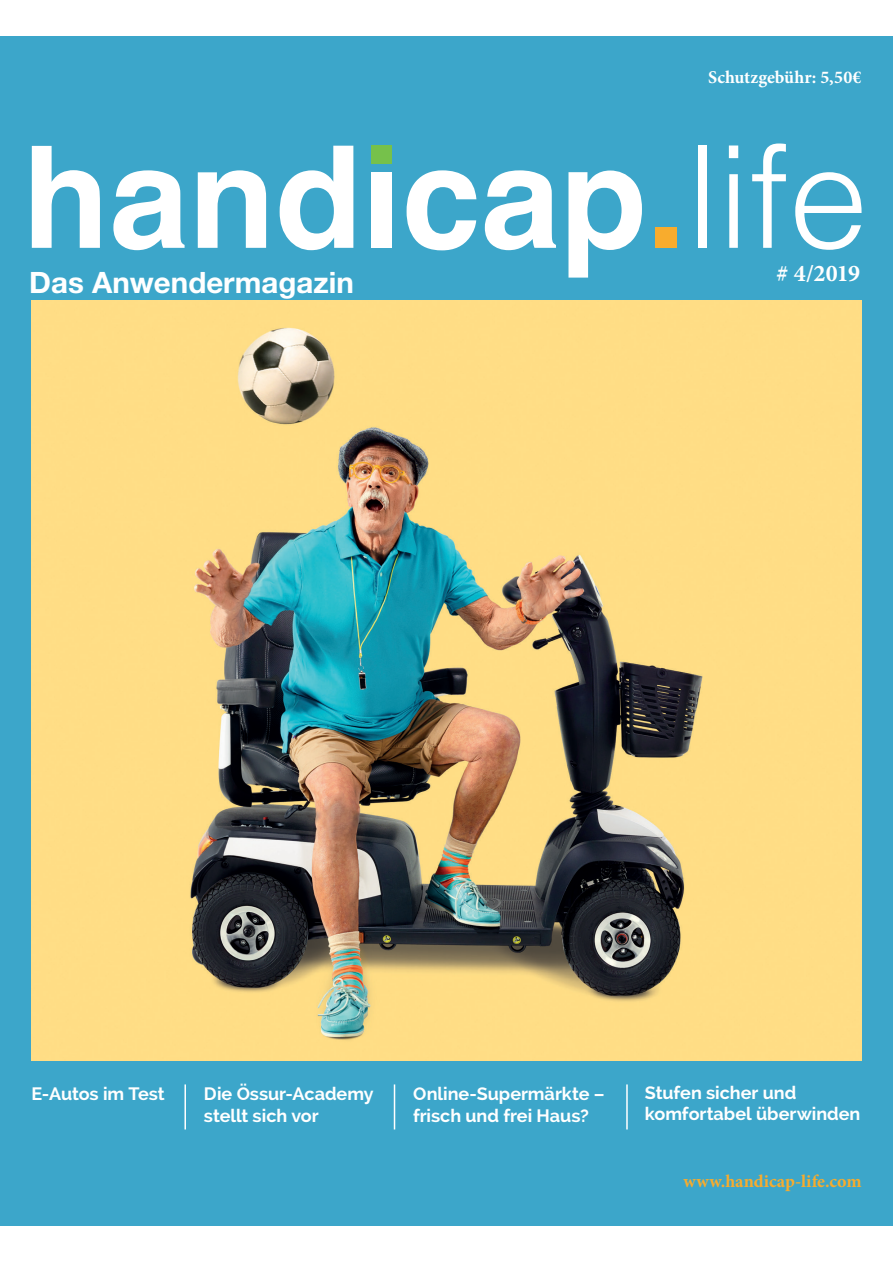
<style>
.page{position:relative;width:893px;height:1263px;background:#fff}
.page>*{position:absolute;margin:0;border:0;box-sizing:border-box;transform-origin:0 0}
.t1{font:700 29.55px "Helvetica Neue";color:#fff}
.t2{font:700 24px "Minion Pro";color:#fff}
.t3{font:700 18px/21.6px "Raleway";color:#fff}
.t4{font:700 18px "Minion Pro";letter-spacing:.005em;color:#f8ac2d}
.t5{font:700 18px "Minion Pro";color:#fff}
</style>
<div class="page">
<div style="left:0;top:36px;width:892px;height:1190px;background:#3ca6ca"></div>
<div style="left:655px;top:227px;width:21px;height:21px;background:#f8ac2d"></div>
<div style="left:697px;top:145px;width:9px;height:103px;background:#fff"></div>
<svg style="left:728px;top:146px;width:10px;height:102px"></svg>
<div style="left:371px;top:145px;width:21px;height:18px;background:#76c14b"></div>
<svg style="left:113px;top:170px;width:71px;height:80px"></svg>
<svg style="left:32px;top:146px;width:68px;height:102px"></svg>
<svg style="left:198px;top:170px;width:68px;height:78px"></svg>
<svg style="left:279px;top:146px;width:74px;height:104px"></svg>
<div style="left:371px;top:172px;width:21px;height:76px;background:#fff"></div>
<svg style="left:406px;top:170px;width:70px;height:80px"></svg>
<svg style="left:485px;top:170px;width:71px;height:80px"></svg>
<svg style="left:568px;top:171px;width:74px;height:107px"></svg>
<svg style="left:752px;top:144px;width:33px;height:104px"></svg>
<svg style="left:795px;top:172px;width:66px;height:78px"></svg>
<img style="left:31px;top:301px;width:830px;height:760px">
<hr style="left:184px;top:1084px;width:2px;height:46px;background:#fff">
<hr style="left:394px;top:1084px;width:1px;height:46px;background:#fff">
<hr style="left:626px;top:1084px;width:1px;height:46px;background:#fff">
<p class="t5" style="left:708px;top:70px;width:155px">Schutzgebühr: 5,50€</p>
<h1 class="t1" style="left:29px;top:272px;width:326px">Das Anwendermagazin</h1>
<h2 class="t2" style="left:776px;top:264px;width:85px"># 4/2019</h2>
<p class="t3" style="left:31px;top:1084px;width:135px">E-Autos im Test</p>
<p class="t3" style="left:204px;top:1084px;width:171px">Die Össur-Academy stellt sich vor</p>
<p class="t3" style="left:413px;top:1084px;width:193px">Online-Supermärkte – frisch und frei Haus?</p>
<p class="t3" style="left:645px;top:1082px;width:217px">Stufen sicher und komfortabel überwinden</p>
<p class="t4" style="left:683px;top:1174px;width:180px">www.handicap-life.com</p>
</div>
